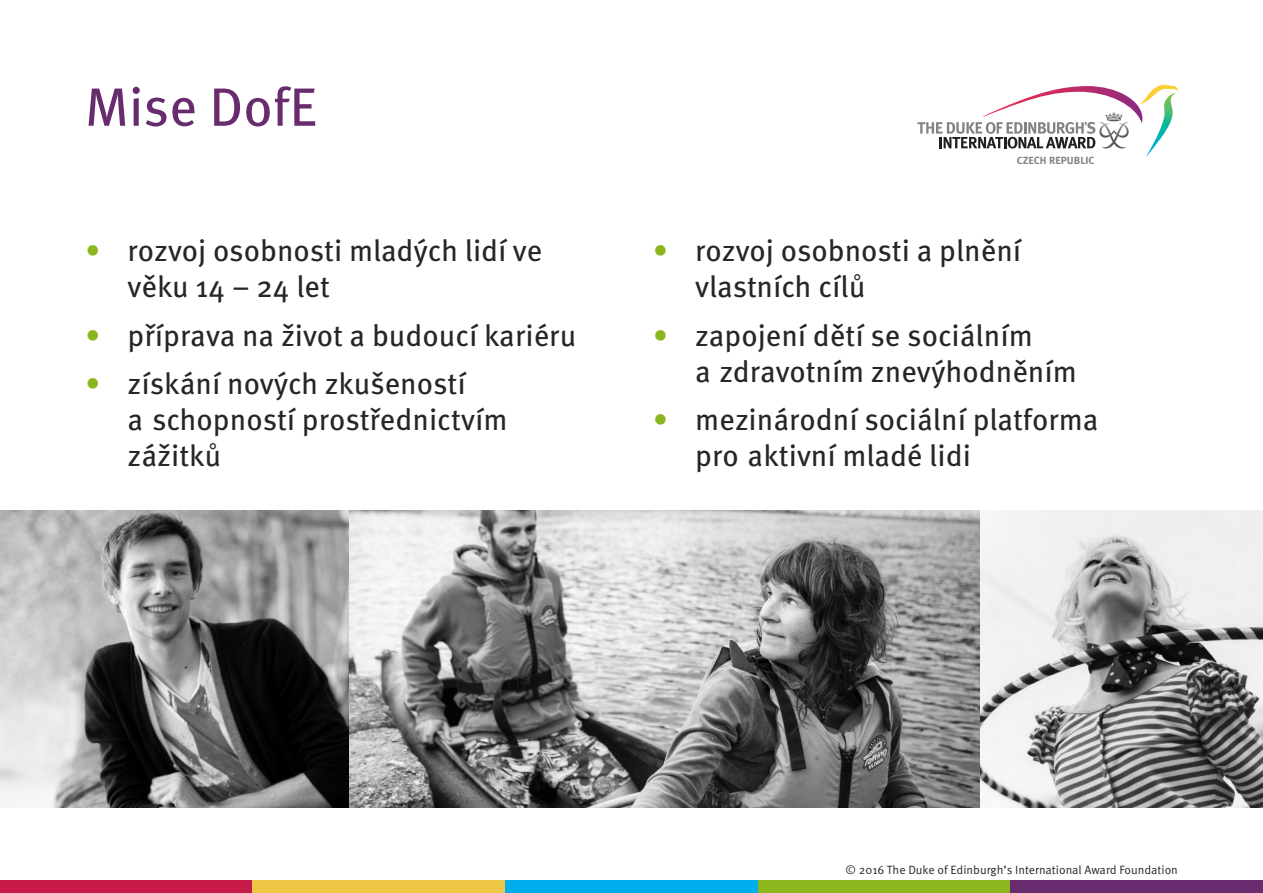
<style>
.page{position:relative;width:1263px;height:893px;background:#fff}
.page>*{position:absolute;margin:0;border:0;box-sizing:border-box;transform-origin:0 0}
.t1{font:54px "Meta Pro";color:#682b6d}
.t2{font:30px/36px "Meta Pro";color:#272627}
.t3{font:12px "Meta Pro";color:#272627}
.t4{font:700 10.35px "Meta OT";color:#808285}
.s1{color:#8bb61e}
</style>
<div class="page">
<svg style="left:917px;top:84px;width:261px;height:72px"></svg>
<div style="left:0;top:880px;width:253px;height:13px;background:#c61a49"></div>
<div style="left:253px;top:880px;width:252px;height:13px;background:#f0c744"></div>
<div style="left:505px;top:880px;width:253px;height:13px;background:#00aded"></div>
<div style="left:758px;top:880px;width:252px;height:13px;background:#8bb61e"></div>
<div style="left:1010px;top:880px;width:253px;height:13px;background:#682b6d"></div>
<img style="left:349px;top:510px;width:631px;height:298px">
<svg style="left:980px;top:510px;width:283px;height:298px"></svg>
<svg style="left:0;top:510px;width:349px;height:298px;background:#818181"></svg>
<h1 class="t1" style="left:85px;top:89px;width:233px">Mise DofE</h1>
<p class="t2" style="left:128px;top:235px;width:416px;text-indent:-43px"><span class="s1">•</span> rozvoj osobnosti mladých lidí ve věku 14 – 24 let</p>
<p class="t2" style="left:85px;top:320px;width:493px"><span class="s1">•</span> příprava na život a budoucí kariéru</p>
<p class="t2" style="left:128px;top:369px;width:382px;text-indent:-43px"><span class="s1">•</span> získání nových zkušeností<br>a schopností prostřednictvím zážitků</p>
<p class="t4" style="left:1017px;top:156px;width:80px">CZECH REPUBLIC</p>
<p class="t2" style="left:695px;top:235px;width:327px;text-indent:-43px"><span class="s1">•</span> rozvoj osobnosti a plnění vlastních cílů</p>
<p class="t2" style="left:695px;top:320px;width:383px;text-indent:-43px"><span class="s1">•</span> zapojení dětí se sociálním<br>a zdravotním znevýhodněním</p>
<p class="t2" style="left:695px;top:405px;width:405px;text-indent:-43px"><span class="s1">•</span> mezinárodní sociální platforma pro aktivní mladé lidi</p>
<p class="t3" style="left:845px;top:865px;width:334px">© 2016 The Duke of Edinburgh’s International Award Foundation</p>
</div>
